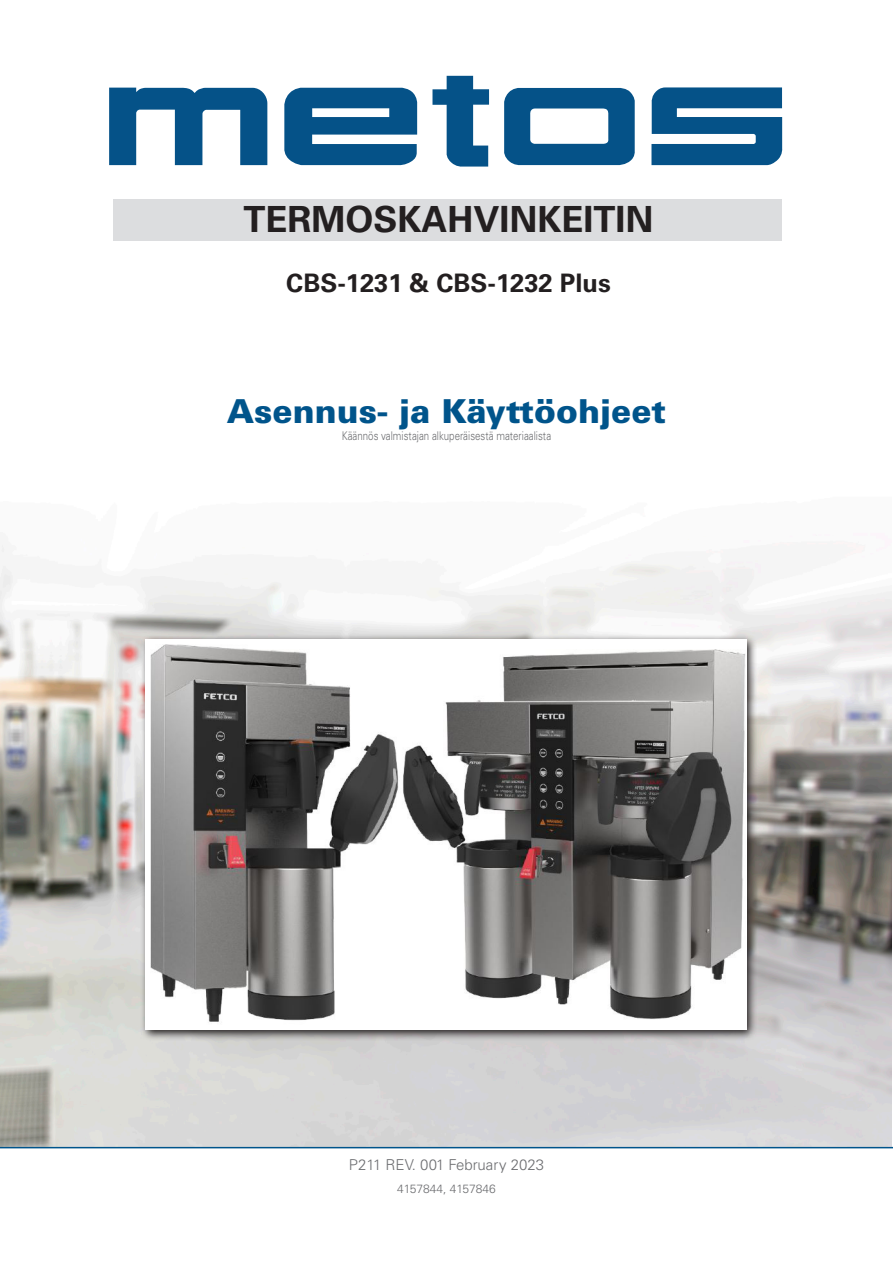
<style>
.page{position:relative;width:893px;height:1263px;background:#fff}
.page>*{position:absolute;margin:0;border:0;box-sizing:border-box;transform-origin:0 0}
.Product_Name{font:700 36px "Univers LT Std";color:#231f20}
.t1{font:900 33px "Univers LT Std";color:#00548b}
.Product_Type{font:700 25.5px "Univers LT Std";color:#231f20}
.t2{font:300 15px "Univers LT Std";color:#6c6d70}
.Fig__text{font:300 12px "Univers LT Std";color:#6c6d70;scale:.81 1}
.Product_Number{font:300 12px "Univers LT Std";color:#6c6d70}
</style>
<div class="page">
<svg style="left:432px;top:76px;width:57px;height:91px"></svg>
<svg style="left:651px;top:87px;width:132px;height:78px"></svg>
<svg style="left:504px;top:88px;width:131px;height:77px"></svg>
<svg style="left:109px;top:88px;width:158px;height:77px"></svg>
<svg style="left:284px;top:88px;width:133px;height:77px"></svg>
<img style="left:0;top:544px;width:891px;height:603px">
<hr style="left:0;top:1147px;width:893px;height:1px;background:#00548b">
<div style="left:113px;top:200px;width:669px;height:41px;background:#dcdddf"></div>
<svg style="left:140px;top:634px;width:617px;height:406px;background:#a5a2a1"></svg>
<img style="left:145px;top:639px;width:601px;height:390px">
<p class="Product_Name" style="left:244px;top:198px;width:412px">TERMOSKAHVINKEITIN</p>
<p class="Product_Type" style="left:286px;top:268px;width:326px">CBS-1231 &amp; CBS-1232 Plus</p>
<p class="t1" style="left:227px;top:391px;width:441px">Asennus- ja Käyttöohjeet</p>
<p class="Fig__text" style="left:342px;top:428px;width:260px">Käännös valmistajan alkuperäisestä materiaalista</p>
<p class="t2" style="left:349px;top:1155px;width:197px">P211 REV. 001 February 2023</p>
<p class="Product_Number" style="left:397px;top:1181px;width:100px">4157844, 4157846</p>
</div>
